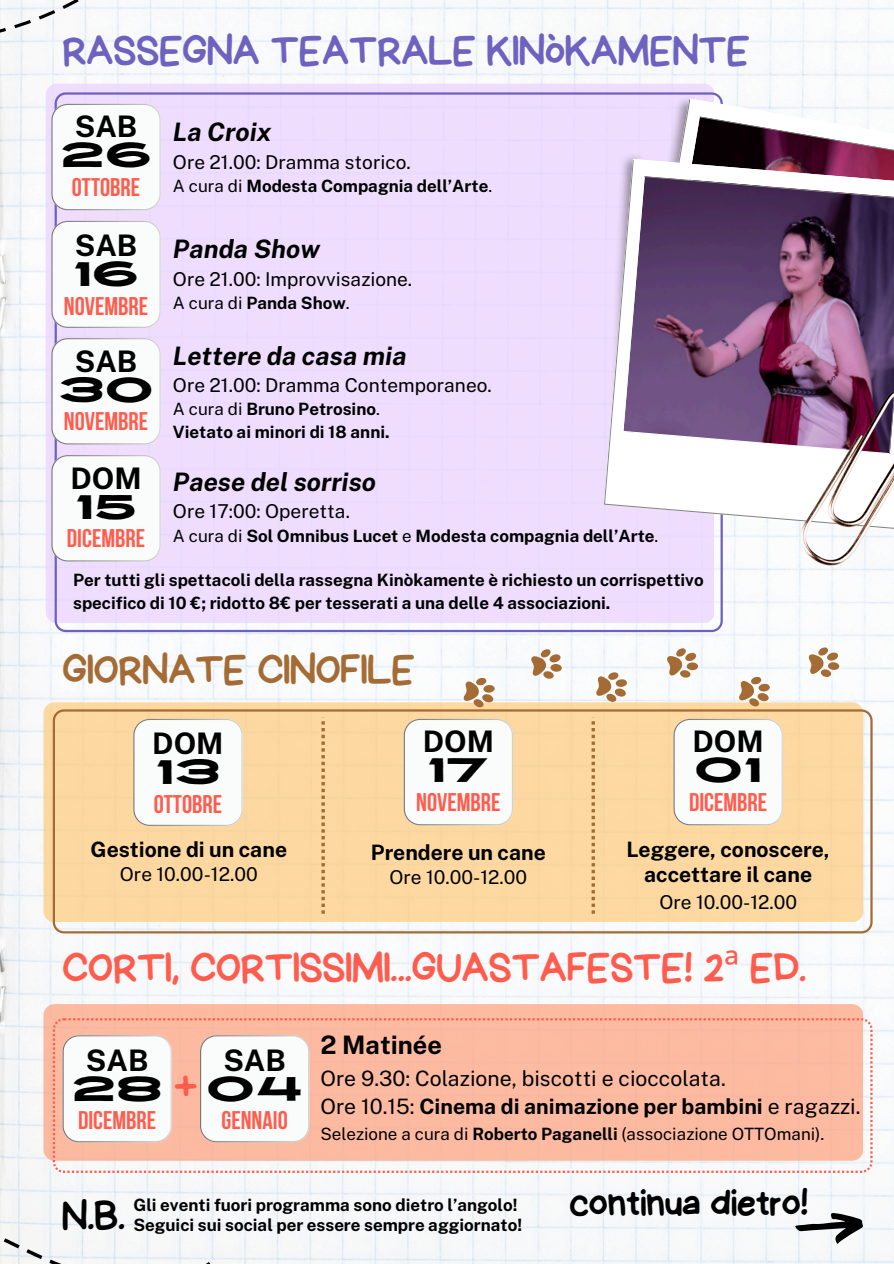
<style>
.page{position:relative;width:894px;height:1264px;background:#fff}
.page>*{position:absolute;margin:0;border:0;box-sizing:border-box;transform-origin:0 0}
.t1{font:42.45px "Handyman";color:#ff5c4d}
.t2{font:42.45px "Handyman";color:#6d62bf}
.t3{font:42.45px "Handyman";color:#a46c34}
.t4{font:41.55px "Handyman";color:#000}
.t5{font:38.25px "Handyman";color:#000}
.t6{font:expanded 33.9px "Revive 80";color:#000}
.t7{font:700 29.7px "Public Sans";color:#000}
.t8{font:700 25.5px "Bebas Neue";color:#ff5c4d}
.t9{font:italic 700 25.5px "Public Sans";color:#000}
.t10{font:700 25.5px "Public Sans";color:#000}
.t11{font:700 21.15px/25.5px "Public Sans";color:#000;text-align:center}
.t12{font:21.15px "Public Sans";color:#000}
.t13{font:19.05px "Public Sans";color:#000}
.t14{font:700 16.95px/22.6px "Public Sans";color:#000}
.t15{font:16.95px "Public Sans";color:#000}
.s1{font-weight:400}
.s2{font-family:"Noto Sans"}
.s3{font-weight:700}
</style>
<div class="page">
<img style="left:0;top:0;width:893px;height:1263px">
<svg style="left:0;top:996px;width:211px;height:267px;fill:#f6f6f7"></svg>
<div style="left:55px;top:92px;width:667px;height:540px;background:#efddfe"></div>
<div style="left:43px;top:702px;width:820px;height:220px;background:#fdd8a1;border-radius:11px"></div>
<svg style="left:53px;top:709px;width:819px;height:224px"></svg>
<svg style="left:737px;top:674px;width:33px;height:33px"></svg>
<svg style="left:529px;top:647px;width:33px;height:33px"></svg>
<svg style="left:462px;top:674px;width:34px;height:34px"></svg>
<svg style="left:665px;top:645px;width:34px;height:35px"></svg>
<svg style="left:595px;top:669px;width:33px;height:34px"></svg>
<svg style="left:807px;top:645px;width:33px;height:33px"></svg>
<div style="left:43px;top:1004px;width:820px;height:156px;background:#fdbaa1;border-radius:11px"></div>
<svg style="left:53px;top:1018px;width:819px;height:154px"></svg>
<img style="left:748px;top:529px;width:52px;height:32px">
<svg style="left:0;top:0;width:161px;height:210px"></svg>
<svg style="left:51px;top:455px;width:110px;height:106px"></svg>
<div style="left:673px;top:719px;width:109px;height:106px;background:#fafbfb"></div>
<svg style="left:133px;top:719px;width:109px;height:107px"></svg>
<div style="left:403px;top:719px;width:110px;height:106px;background:#fafbfb"></div>
<svg style="left:51px;top:221px;width:109px;height:107px"></svg>
<svg style="left:63px;top:1035px;width:109px;height:107px"></svg>
<svg style="left:200px;top:1035px;width:109px;height:107px"></svg>
<svg style="left:51px;top:338px;width:110px;height:106px"></svg>
<svg style="left:321px;top:717px;width:4px;height:196px"></svg>
<svg style="left:591px;top:717px;width:3px;height:196px"></svg>
<svg style="left:794px;top:1212px;width:68px;height:31px"></svg>
<div style="left:564px;top:144px;width:39px;height:295px;background:#efddfe"></div>
<img style="left:593px;top:86px;width:142px;height:294px">
<svg style="left:604px;top:99px;width:289px;height:430px"></svg>
<img style="left:800px;top:388px;width:93px;height:177px">
<p class="t2" style="left:63px;top:30px;width:688px">RASSEGNA TEATRALE KINòKAMENTE</p>
<p class="t7" style="left:75px;top:109px;width:64px">SAB</p>
<h2 class="t8" style="left:72px;top:176px;width:70px">OTTOBRE</h2>
<p class="t6" style="left:60px;top:129px;width:93px">26</p>
<p class="t7" style="left:75px;top:228px;width:64px">SAB</p>
<p class="t8" style="left:64px;top:295px;width:86px">NOVEMBRE</p>
<h5 class="t6" style="left:73px;top:248px;width:68px">16</h5>
<p class="t7" style="left:75px;top:343px;width:64px">SAB</p>
<p class="t8" style="left:64px;top:410px;width:86px">NOVEMBRE</p>
<p class="t6" style="left:58px;top:363px;width:97px">30</p>
<p class="t7" style="left:70px;top:460px;width:73px">DOM</p>
<p class="t8" style="left:67px;top:527px;width:80px">DICEMBRE</p>
<p class="t6" style="left:75px;top:480px;width:64px">15</p>
<h4 class="t9" style="left:173px;top:117px;width:100px">La Croix</h4>
<h3 class="t13" style="left:173px;top:151px;width:239px">Ore 21.00: Dramma storico.</h3>
<p class="t14" style="left:173px;top:174px;width:320px"><span class="s1">A cura di</span> Modesta Compagnia dell’Arte<span class="s1">.</span></p>
<h6 class="t9" style="left:173px;top:234px;width:149px">Panda Show</h6>
<h6 class="t13" style="left:173px;top:268px;width:241px">Ore 21.00: Improvvisazione.</h6>
<h6 class="t14" style="left:173px;top:292px;width:178px"><span class="s1">A cura di</span> Panda Show<span class="s1">.</span></h6>
<p class="t9" style="left:173px;top:340px;width:235px">Lettere da casa mia</p>
<p class="t13" style="left:173px;top:374px;width:320px">Ore 21.00: Dramma Contemporaneo.</p>
<p class="t14" style="left:173px;top:398px;width:208px"><span class="s1">A cura di</span> Bruno Petrosino<span class="s1">.</span></p>
<h1 class="t14" style="left:173px;top:420px;width:218px">Vietato ai minori di 18 anni.</h1>
<p class="t9" style="left:173px;top:466px;width:204px">Paese del sorriso</p>
<h1 class="t13" style="left:173px;top:500px;width:178px">Ore 17:00: Operetta.</h1>
<h3 class="t14" style="left:173px;top:524px;width:486px"><span class="s1">A cura di</span> Sol Omnibus Lucet <span class="s1">e</span> Modesta compagnia dell’Arte<span class="s1">.</span></h3>
<h4 class="t14" style="left:73px;top:569px;width:632px">Per tutti gli spettacoli della rassegna Kinòkamente è richiesto un corrispettivo specifico di 10 €; ridotto 8€ per tesserati a una delle 4 associazioni.</h4>
<h4 class="t3" style="left:63px;top:649px;width:354px">GIORNATE CINOFILE</h4>
<h3 class="t7" style="left:152px;top:726px;width:73px">DOM</h3>
<h4 class="t8" style="left:154px;top:793px;width:70px">OTTOBRE</h4>
<h3 class="t6" style="left:155px;top:745px;width:67px">13</h3>
<h4 class="t7" style="left:422px;top:724px;width:73px">DOM</h4>
<h3 class="t8" style="left:416px;top:791px;width:86px">NOVEMBRE</h3>
<h4 class="t6" style="left:426px;top:743px;width:65px">17</h4>
<p class="t7" style="left:692px;top:724px;width:73px">DOM</p>
<p class="t8" style="left:688px;top:791px;width:80px">DICEMBRE</p>
<p class="t6" style="left:694px;top:743px;width:69px">01</p>
<h3 class="t11" style="left:91px;top:836px;width:198px">Gestione di un cane</h3>
<h4 class="t13" style="left:120px;top:863px;width:139px">Ore 10.00-12.00</h4>
<h5 class="t11" style="left:371px;top:839px;width:176px">Prendere un cane</h5>
<p class="t13" style="left:389px;top:865px;width:139px">Ore 10.00-12.00</p>
<p class="t11" style="left:626px;top:836px;width:205px">Leggere, conoscere, accettare il cane</p>
<h5 class="t13" style="left:659px;top:891px;width:139px">Ore 10.00-12.00</h5>
<p class="t1" style="left:63px;top:947px;width:745px">CORTI, CORTISSIMI...GUASTAFESTE! 2<span class="s2">ª</span> ED.</p>
<p class="t7" style="left:86px;top:1042px;width:64px">SAB</p>
<p class="t8" style="left:78px;top:1109px;width:80px">DICEMBRE</p>
<p class="t6" style="left:72px;top:1062px;width:93px">28</p>
<h3 class="t1" style="left:174px;top:1065px;width:25px">+</h3>
<p class="t7" style="left:223px;top:1042px;width:64px">SAB</p>
<h5 class="t8" style="left:221px;top:1109px;width:68px">GENNAIO</h5>
<p class="t6" style="left:206px;top:1062px;width:98px">04</p>
<p class="t10" style="left:320px;top:1029px;width:123px">2 Matinée</p>
<p class="t12" style="left:320px;top:1065px;width:407px">Ore 9.30: Colazione, biscotti e cioccolata.</p>
<h4 class="t11" style="left:320px;top:1093px;width:541px"><span class="s1">Ore 10.15:</span> Cinema di animazione per bambini <span class="s1">e ragazzi.</span></h4>
<h3 class="t15" style="left:320px;top:1124px;width:505px">Selezione a cura di <span class="s3">Roberto Paganelli</span> (associazione OTTOmani).</h3>
<h5 class="t4" style="left:62px;top:1196px;width:65px">N.B.</h5>
<p class="t14" style="left:133px;top:1193px;width:385px">Gli eventi fuori programma sono dietro l’angolo!</p>
<h4 class="t14" style="left:133px;top:1213px;width:390px">Seguici sui social per essere sempre aggiornato!</h4>
<h3 class="t5" style="left:569px;top:1183px;width:240px">continua dietro!</h3>
</div>
